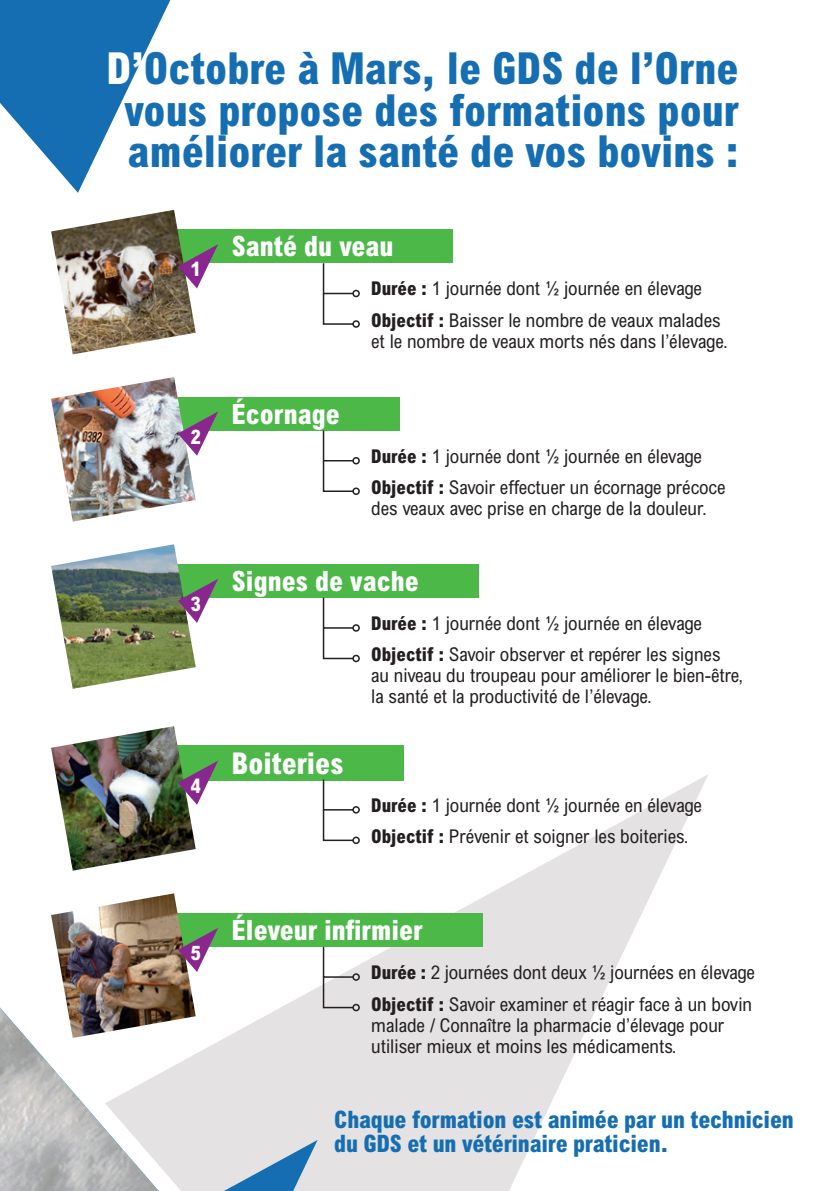
<style>
.page{position:relative;width:840px;height:1191px;background:#fff}
.page>*{position:absolute;margin:0;border:0;box-sizing:border-box;transform-origin:0 0}
._3{font:800 condensed 44.2px/41.8px "Arial";color:#156eb1;text-align:center}
._3-2{font:800 condensed 30px "Arial";color:#fff}
._4{font:800 condensed 28px "Arial";color:#fff}
._3-3{font:800 condensed 24px/24px "Arial";letter-spacing:-.01em;color:#156eb1}
._3-4{font:800 condensed 20px "Arial";color:#fff}
.t1{font:condensed 19px/21px "Arial";color:#231f20}
.s1{color:#fff}
.s2{font-weight:800}
</style>
<div class="page">
<img style="left:0;top:1007px;width:105px;height:184px">
<svg style="left:105px;top:774px;width:603px;height:417px"></svg>
<svg style="left:0;top:0;width:170px;height:193px"></svg>
<svg style="left:224px;top:1140px;width:93px;height:51px;background:#96b6cf"></svg>
<div style="left:0;top:0;width:53px;height:52px;background:#156eb1"></div>
<div style="left:175px;top:913px;width:307px;height:33px;background:#4cb848"></div>
<div style="left:352px;top:973px;width:7px;height:7px;border:2px solid #231f20;border-radius:50%"></div>
<svg style="left:322px;top:946px;width:32px;height:63px"></svg>
<div style="left:352px;top:1003px;width:7px;height:8px;border:2px solid #231f20;border-radius:50%"></div>
<img style="left:51px;top:893px;width:145px;height:145px">
<svg style="left:178px;top:927px;width:40px;height:45px"></svg>
<div style="left:175px;top:229px;width:278px;height:34px;background:#4cb848"></div>
<div style="left:352px;top:290px;width:7px;height:7px;border:2px solid #231f20;border-radius:50%"></div>
<svg style="left:322px;top:263px;width:32px;height:62px"></svg>
<div style="left:352px;top:320px;width:7px;height:8px;border:2px solid #231f20;border-radius:50%"></div>
<img style="left:51px;top:210px;width:145px;height:144px">
<svg style="left:178px;top:244px;width:40px;height:44px"></svg>
<div style="left:175px;top:397px;width:224px;height:33px;background:#4cb848"></div>
<div style="left:352px;top:457px;width:7px;height:7px;border:2px solid #231f20;border-radius:50%"></div>
<svg style="left:322px;top:430px;width:32px;height:62px"></svg>
<div style="left:352px;top:487px;width:7px;height:8px;border:2px solid #231f20;border-radius:50%"></div>
<img style="left:51px;top:377px;width:145px;height:144px">
<svg style="left:178px;top:411px;width:40px;height:45px"></svg>
<div style="left:175px;top:564px;width:303px;height:33px;background:#4cb848"></div>
<div style="left:352px;top:624px;width:7px;height:7px;border:2px solid #231f20;border-radius:50%"></div>
<svg style="left:322px;top:597px;width:32px;height:63px"></svg>
<div style="left:352px;top:654px;width:7px;height:8px;border:2px solid #231f20;border-radius:50%"></div>
<img style="left:51px;top:544px;width:145px;height:145px">
<svg style="left:178px;top:579px;width:40px;height:44px"></svg>
<div style="left:175px;top:746px;width:228px;height:35px;background:#4cb848"></div>
<div style="left:352px;top:806px;width:7px;height:7px;border:2px solid #231f20;border-radius:50%"></div>
<svg style="left:322px;top:779px;width:32px;height:63px"></svg>
<div style="left:352px;top:836px;width:7px;height:8px;border:2px solid #231f20;border-radius:50%"></div>
<img style="left:51px;top:726px;width:145px;height:144px">
<svg style="left:178px;top:760px;width:40px;height:45px"></svg>
<p class="_3" style="left:107px;top:47px;width:632px"><span class="s1">D’</span>Octobre à Mars, le GDS de l’Orne vous propose des formations pour améliorer la santé de vos bovins :</p>
<p class="_3-4" style="left:191px;top:257px;width:11px">1</p>
<p class="_3-4" style="left:191px;top:424px;width:11px">2</p>
<p class="_3-4" style="left:191px;top:591px;width:11px">3</p>
<p class="_3-4" style="left:191px;top:773px;width:11px">4</p>
<p class="_3-4" style="left:191px;top:940px;width:11px">5</p>
<p class="_4" style="left:232px;top:229px;width:163px">Santé du veau</p>
<p class="t1" style="left:371px;top:278px;width:332px"><span class="s2">Durée :</span> 1 journée dont ½ journée en élevage</p>
<p class="t1" style="left:371px;top:309px;width:358px"><span class="s2">Objectif :</span> Baisser le nombre de veaux malades et le nombre de veaux morts nés dans l’élevage.</p>
<p class="_4" style="left:232px;top:397px;width:109px">Écornage</p>
<p class="t1" style="left:371px;top:445px;width:332px"><span class="s2">Durée :</span> 1 journée dont ½ journée en élevage</p>
<p class="t1" style="left:371px;top:476px;width:355px"><span class="s2">Objectif :</span> Savoir effectuer un écornage précoce des veaux avec prise en charge de la douleur.</p>
<p class="_4" style="left:232px;top:564px;width:188px">Signes de vache</p>
<p class="t1" style="left:371px;top:612px;width:332px"><span class="s2">Durée :</span> 1 journée dont ½ journée en élevage</p>
<p class="t1" style="left:371px;top:644px;width:373px"><span class="s2">Objectif :</span> Savoir observer et repérer les signes<br>au niveau du troupeau pour améliorer le bien-être, la santé et la productivité de l’élevage.</p>
<p class="_3-2" style="left:232px;top:745px;width:113px">Boiteries</p>
<p class="t1" style="left:371px;top:794px;width:332px"><span class="s2">Durée :</span> 1 journée dont ½ journée en élevage</p>
<p class="t1" style="left:371px;top:825px;width:318px"><span class="s2">Objectif :</span> Prévenir et soigner les boiteries.</p>
<p class="_4" style="left:232px;top:913px;width:192px">Éleveur infirmier</p>
<p class="t1" style="left:371px;top:961px;width:385px"><span class="s2">Durée :</span> 2 journées dont deux ½ journées en élevage</p>
<p class="t1" style="left:371px;top:993px;width:382px"><span class="s2">Objectif :</span> Savoir examiner et réagir face à un bovin malade / Connaître la pharmacie d’élevage pour utiliser mieux et moins les médicaments.</p>
<p class="_3-3" style="left:334px;top:1107px;width:461px">Chaque formation est animée par un technicien du GDS et un vétérinaire praticien.</p>
</div>
